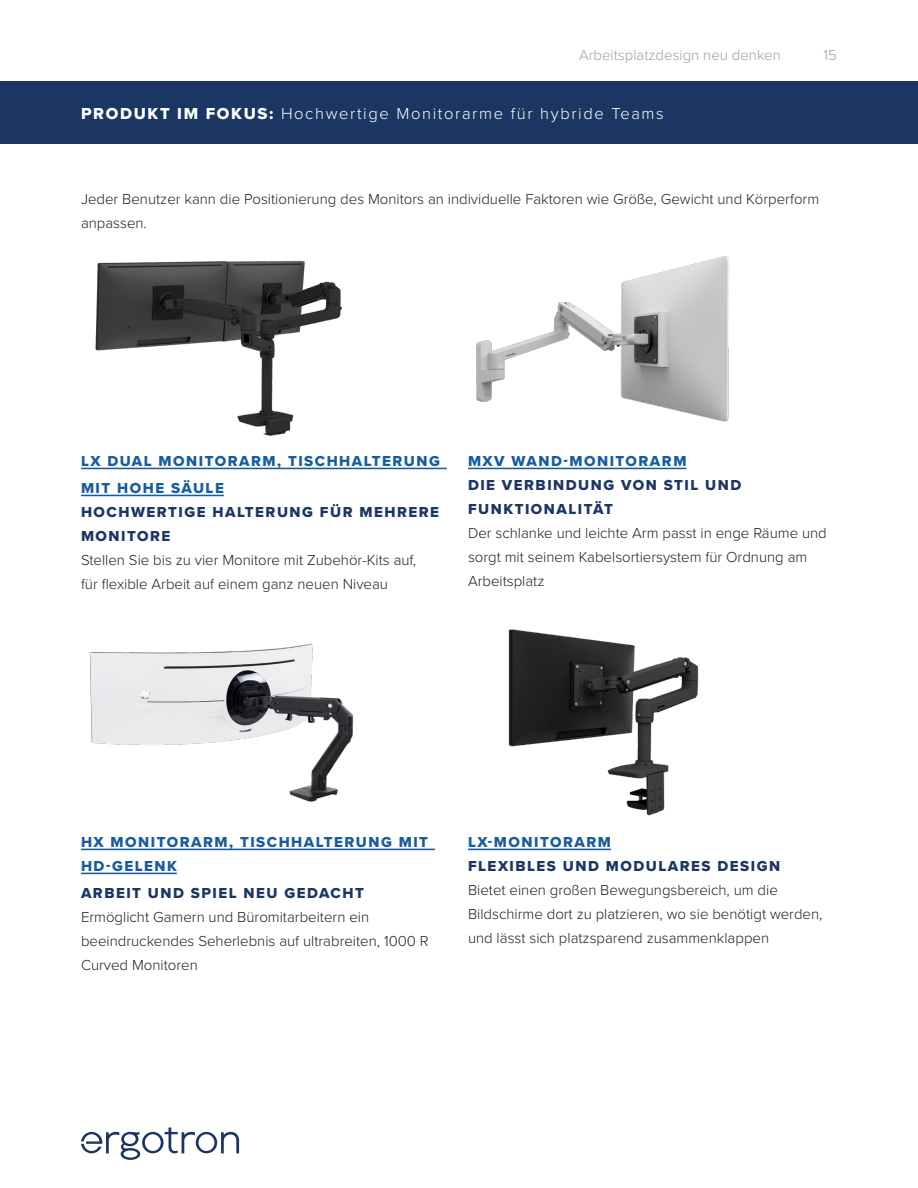
<style>
.page{position:relative;width:918px;height:1188px;background:#fff}
.page>*{position:absolute;margin:0;border:0;box-sizing:border-box;transform-origin:0 0}
.t1{font:300 16.5px "Proxima Nova";letter-spacing:.1em;color:#fff}
.t2{font:300 15px/24px "Proxima Nova";color:#231f20}
.t3{font:15px/24px "Proxima Nova Extrabld";letter-spacing:.1em;color:#1b3662}
.t4{font:15px/27px "Proxima Nova Extrabld";letter-spacing:.1em;color:#175d9e}
.t5{font:300 15px "Proxima Nova";color:#9d9fa2}
.s1{font-family:"Proxima Nova Extrabld";font-weight:400}
.s2{color:#175d9e}
</style>
<div class="page">
<svg style="left:81px;top:1128px;width:158px;height:32px"></svg>
<div style="left:0;top:81px;width:918px;height:63px;background:#1b3662"></div>
<hr style="left:81px;top:468px;width:366px;height:1px;background:#175d9e">
<hr style="left:81px;top:495px;width:143px;height:1px;background:#175d9e">
<hr style="left:468px;top:468px;width:219px;height:1px;background:#175d9e">
<hr style="left:81px;top:849px;width:354px;height:1px;background:#175d9e">
<hr style="left:81px;top:873px;width:96px;height:1px;background:#175d9e">
<hr style="left:468px;top:849px;width:143px;height:1px;background:#175d9e">
<img style="left:95px;top:260px;width:247px;height:176px">
<img style="left:476px;top:256px;width:254px;height:166px">
<img style="left:90px;top:643px;width:264px;height:159px">
<img style="left:508px;top:629px;width:191px;height:187px">
<p class="t5" style="left:579px;top:44px;width:203px">Arbeitsplatzdesign neu denken</p>
<p class="t5" style="left:824px;top:44px;width:15px">15</p>
<p class="t1" style="left:81px;top:102px;width:584px"><span class="s1">PRODUKT IM FOKUS:</span> Hochwertige Monitorarme für hybride Teams</p>
<p class="t2" style="left:81px;top:186px;width:740px">Jeder Benutzer kann die Positionierung des Monitors an individuelle Faktoren wie Größe, Gewicht und Körperform anpassen.</p>
<p class="t4" style="left:81px;top:448px;width:360px">LX DUAL MONITORARM, TISCHHALTERUNG<br>MIT HOHE SÄULE</p>
<p class="t3" style="left:81px;top:500px;width:360px">HOCHWERTIGE HALTERUNG FÜR MEHRERE<br>MONITORE</p>
<p class="t2" style="left:81px;top:548px;width:337px">Stellen Sie bis zu vier Monitore mit Zubehör-Kits auf, für flexible Arbeit auf einem ganz neuen Niveau</p>
<p class="t3" style="left:468px;top:449px;width:275px"><span class="s2">MXV WAND-MONITORARM<br></span>DIE VERBINDUNG VON STIL UND<br>FUNKTIONALITÄT</p>
<p class="t2" style="left:468px;top:521px;width:360px">Der schlanke und leichte Arm passt in enge Räume und sorgt mit seinem Kabelsortiersystem für Ordnung am<br>Arbeitsplatz</p>
<p class="t4" style="left:81px;top:830px;width:349px;line-height:24px">HX MONITORARM, TISCHHALTERUNG MIT<br>HD-GELENK</p>
<p class="t3" style="left:81px;top:881px;width:284px">ARBEIT UND SPIEL NEU GEDACHT</p>
<p class="t2" style="left:81px;top:905px;width:349px">Ermöglicht Gamern und Büromitarbeitern ein beeindruckendes Seherlebnis auf ultrabreiten, 1000 R<br>Curved Monitoren</p>
<p class="t4" style="left:468px;top:829px;width:145px">LX-MONITORARM</p>
<p class="t3" style="left:468px;top:854px;width:314px">FLEXIBLES UND MODULARES DESIGN</p>
<p class="t2" style="left:468px;top:878px;width:356px">Bietet einen großen Bewegungsbereich, um die<br>Bildschirme dort zu platzieren, wo sie benötigt werden, und lässt sich platzsparend zusammenklappen</p>
</div>
